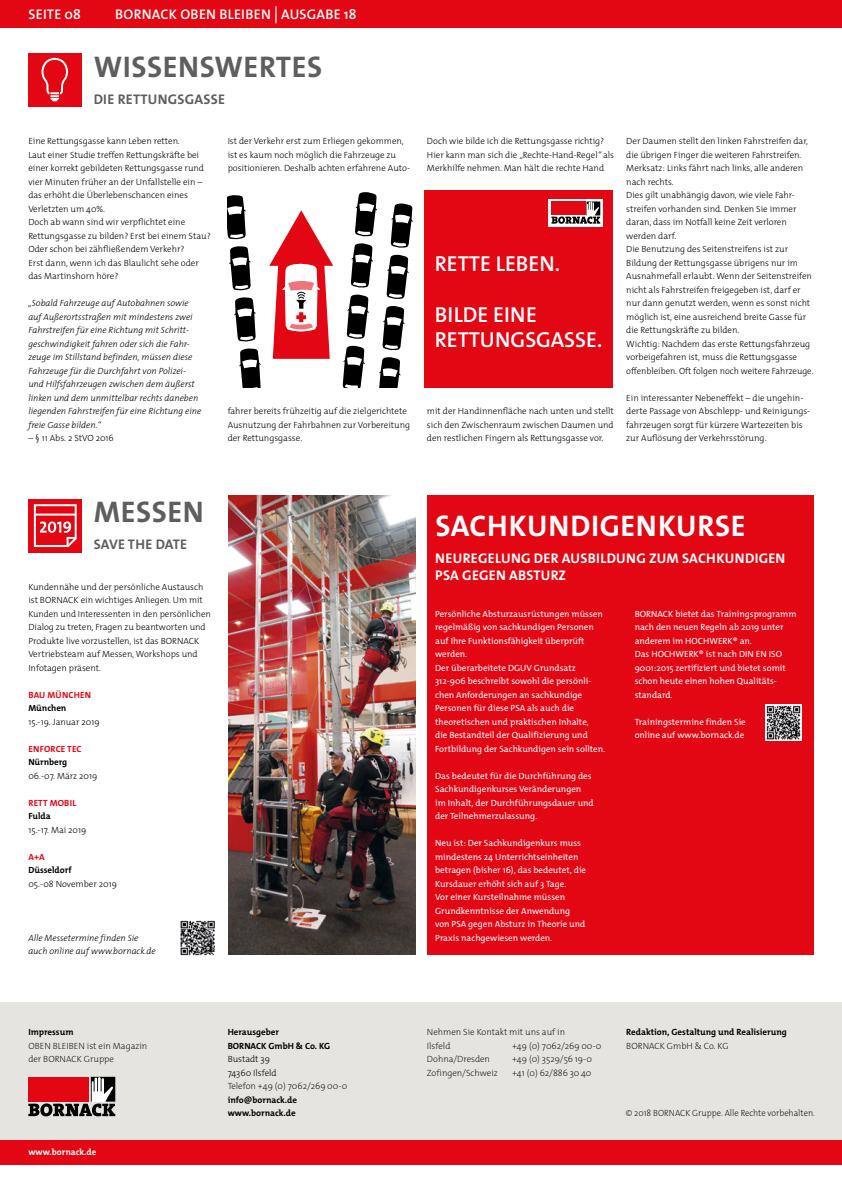
<style>
.page{position:relative;width:842px;height:1191px;background:#fff}
.page>*{position:absolute;margin:0;border:0;box-sizing:border-box;transform-origin:0 0}
.t1{font:700 30px "The Mix E2 s";letter-spacing:.02em;color:#5f5e5e}
.t2{font:700 30px "The Mix E2 s";letter-spacing:.02em;color:#fff}
.t3{font:600 21.8px/25.1px "The Mix E2 s";color:#fff}
.t4{font:700 14px/16.8px "The Mix E2 s";letter-spacing:.02em;color:#fff}
.t5{font:600 14px "The Mix E2 s";letter-spacing:.02em;color:#fff}
.t6{font:700 14px "The Mix E2 s";letter-spacing:.02em;color:#5f5e5e}
.t7{font:300 9px/13.5px "The Mix E2 s";color:#000}
.t8{font:9px/13.5px "The Mix E2 s";color:#fff}
.t9{font:italic 300 9px/13.5px "The Mix E2 s";color:#000}
.t10{font:200 9px/13.5px "The Mix E2 s";color:#000}
.t11{font:700 9px/13.5px "The Mix E2 s";color:#000}
.t12{font:200 9px "The Mix E2 s";color:#000;scale:.96 1}
.t13{font:700 9px "The Mix E2 s";letter-spacing:.02em;color:#e30613}
.t14{font:700 9px "The Mix E2 s";color:#fff}
.s1{font-style:italic}
</style>
<div class="page">
<div style="left:0;top:1002px;width:842px;height:144px;background:#e5e4e1"></div>
<div style="left:0;top:0;width:842px;height:28px;background:#e30613"></div>
<svg style="left:28px;top:1076px;width:87px;height:40px;background:#a34247"></svg>
<div style="left:0;top:1140px;width:842px;height:24px;background:#e30613"></div>
<div style="left:28px;top:53px;width:54px;height:54px;background:#e30613"></div>
<svg style="left:42px;top:57px;width:25px;height:45px"></svg>
<img style="left:228px;top:495px;width:187px;height:459px">
<div style="left:28px;top:499px;width:54px;height:53px;background:#e30613"></div>
<svg style="left:33px;top:504px;width:44px;height:44px"></svg>
<svg style="left:227px;top:195px;width:34px;height:192px"></svg>
<svg style="left:343px;top:192px;width:70px;height:195px"></svg>
<div style="left:424px;top:190px;width:189px;height:197px;background:#e30613"></div>
<div style="left:549px;top:199px;width:54px;height:27px;background:#fff"></div>
<svg style="left:551px;top:201px;width:49px;height:23px"></svg>
<svg style="left:269px;top:210px;width:64px;height:149px"></svg>
<img style="left:180px;top:920px;width:35px;height:35px">
<div style="left:427px;top:495px;width:387px;height:460px;background:#e30613"></div>
<img style="left:765px;top:704px;width:36px;height:36px">
<h3 class="t5" style="left:28px;top:5px;width:54px">SEITE 08</h3>
<h3 class="t5" style="left:115px;top:5px;width:243px">BORNACK OBEN BLEIBEN│AUSGABE 18</h3>
<h1 class="t1" style="left:94px;top:47px;width:230px">WISSENSWERTES</h1>
<h3 class="t6" style="left:94px;top:90px;width:133px">DIE RETTUNGSGASSE</h3>
<p class="t7" style="left:28px;top:134px;width:184px">Eine Rettungsgasse kann Leben retten.<br>Laut einer Studie treffen Rettungskräfte bei einer korrekt gebildeten Rettungsgasse rund vier Minuten früher an der Unfallstelle ein – das erhöht die Überlebenschancen eines Verletzten um 40%.<br>Doch ab wann sind wir verpflichtet eine Rettungsgasse zu bilden? Erst bei einem Stau?<br>Oder schon bei zähfließendem Verkehr?<br>Erst dann, wenn ich das Blaulicht sehe oder das Martinshorn höre?</p>
<p class="t9" style="left:28px;top:296px;width:174px">„Sobald Fahrzeuge auf Autobahnen sowie auf Außerortsstraßen mit mindestens zwei Fahrstreifen für eine Richtung mit Schritt&shy;geschwindigkeit fahren oder sich die Fahr&shy;zeuge im Stillstand befinden, müssen diese Fahrzeuge für die Durchfahrt von Polizei&shy;und Hilfsfahrzeugen zwischen dem äußerst linken und dem unmittelbar rechts daneben liegenden Fahrstreifen für eine Richtung eine freie Gasse bilden.“</p>
<p class="t7" style="left:28px;top:431px;width:87px">– § 11 Abs. 2 StVO 2016</p>
<p class="t7" style="left:228px;top:134px;width:184px">Ist der Verkehr erst zum Erliegen gekommen, ist es kaum noch möglich die Fahrzeuge zu positionieren. Deshalb achten erfahrene Auto-</p>
<p class="t7" style="left:228px;top:404px;width:184px">fahrer bereits frühzeitig auf die zielgerichtete<br>Ausnutzung der Fahrbahnen zur Vorbereitung der Rettungsgasse.</p>
<p class="t7" style="left:427px;top:134px;width:189px">Doch wie bilde ich die Rettungsgasse richtig?<br>Hier kann man sich die „Rechte-Hand-Regel<span class="s1">“</span> als<br>Merkhilfe nehmen. Man hält die rechte Hand</p>
<h2 class="t3" style="left:435px;top:252px;width:127px">RETTE LEBEN.</h2>
<h2 class="t3" style="left:435px;top:302px;width:169px">BILDE EINE<br>RETTUNGSGASSE.</h2>
<p class="t7" style="left:427px;top:404px;width:188px;text-align:justify">mit der Handinnenfläche nach unten und stellt sich den Zwischenraum zwischen Daumen und den restlichen Fingern als Rettungsgasse vor.</p>
<p class="t7" style="left:626px;top:134px;width:189px">Der Daumen stellt den linken Fahrstreifen dar, die übrigen Finger die weiteren Fahrstreifen.<br>Merksatz: Links fährt nach links, alle anderen nach rechts.<br>Dies gilt unabhängig davon, wie viele Fahr&shy;streifen vorhanden sind. Denken Sie immer daran, dass im Notfall keine Zeit verloren werden darf.<br>Die Benutzung des Seitenstreifens ist zur Bildung der Rettungsgasse übrigens nur im Ausnahmefall erlaubt. Wenn der Seitenstreifen nicht als Fahrstreifen freigegeben ist, darf er nur dann genutzt werden, wenn es sonst nicht möglich ist, eine ausreichend breite Gasse für die Rettungskräfte zu bilden.<br>Wichtig: Nachdem das erste Rettungsfahrzeug vorbeigefahren ist, muss die Rettungsgasse offenbleiben. Oft folgen noch weitere Fahrzeuge.</p>
<p class="t7" style="left:626px;top:391px;width:185px">Ein interessanter Nebeneffekt – die ungehin&shy;derte Passage von Abschlepp- und Reinigungs&shy;fahrzeugen sorgt für kürzere Wartezeiten bis zur Auflösung der Verkehrsstörung.</p>
<h1 class="t1" style="left:94px;top:493px;width:111px">MESSEN</h1>
<h3 class="t6" style="left:94px;top:535px;width:95px">SAVE THE DATE</h3>
<p class="t7" style="left:28px;top:580px;width:184px">Kundennähe und der persönliche Austausch ist BORNACK ein wichtiges Anliegen. Um mit Kunden und Interessenten in den persönlichen Dialog zu treten, Fragen zu beantworten und Produkte live vorzustellen, ist das BORNACK Vertriebsteam auf Messen, Workshops und Infotagen präsent.</p>
<p class="t13" style="left:28px;top:689px;width:64px">BAU MÜNCHEN</p>
<p class="t11" style="left:28px;top:701px;width:40px">München</p>
<p class="t7" style="left:28px;top:715px;width:73px">15.-19. Januar 2019</p>
<p class="t13" style="left:28px;top:743px;width:55px">ENFORCE TEC</p>
<p class="t11" style="left:28px;top:755px;width:40px">Nürnberg</p>
<p class="t7" style="left:28px;top:769px;width:71px">06.-07. März 2019</p>
<p class="t13" style="left:28px;top:797px;width:49px">RETT MOBIL</p>
<p class="t11" style="left:28px;top:809px;width:24px">Fulda</p>
<p class="t7" style="left:28px;top:823px;width:60px">15.-17. Mai 2019</p>
<p class="t13" style="left:28px;top:851px;width:18px">A+A</p>
<p class="t11" style="left:28px;top:863px;width:45px">Düsseldorf</p>
<p class="t7" style="left:28px;top:877px;width:90px">05.-08 November 2019</p>
<p class="t9" style="left:28px;top:931px;width:129px">Alle Messetermine finden Sie auch online auf www.bornack.de</p>
<h1 class="t2" style="left:435px;top:506px;width:312px">SACHKUNDIGENKURSE</h1>
<h3 class="t4" style="left:435px;top:549px;width:352px">NEUREGELUNG DER AUSBILDUNG ZUM SACHKUNDIGEN<br>PSA GEGEN ABSTURZ</h3>
<p class="t8" style="left:435px;top:607px;width:171px">Persönliche Absturzausrüstungen müssen regelmäßig von sachkundigen Personen auf Ihre Funktionsfähigkeit überprüft werden.<br>Der überarbeitete DGUV Grundsatz 312-906 beschreibt sowohl die persönli&shy;chen Anforderungen an sachkundige Personen für diese PSA als auch die theoretischen und praktischen Inhalte,<br>die Bestandteil der Qualifizierung und Fortbildung der Sachkundigen sein sollten.</p>
<p class="t8" style="left:435px;top:769px;width:160px">Das bedeutet für die Durchführung des Sachkundigenkurses Veränderungen im Inhalt, der Durchführungsdauer und der Teilnehmerzulassung.</p>
<p class="t8" style="left:435px;top:836px;width:152px">Neu ist: Der Sachkundigenkurs muss mindestens 24 Unterrichtseinheiten betragen (bisher 16), das bedeutet, die Kursdauer erhöht sich auf 3 Tage.<br>Vor einer Kursteilnahme müssen Grundkenntnisse der Anwendung von PSA gegen Absturz in Theorie und Praxis nachgewiesen werden.</p>
<p class="t8" style="left:635px;top:607px;width:163px">BORNACK bietet das Trainingsprogramm nach den neuen Regeln ab 2019 unter anderem im HOCHWERK® an.<br>Das HOCHWERK® ist nach DIN EN ISO<br>9001:2015 zertifiziert und bietet somit schon heute einen hohen Qualitäts&shy;standard.</p>
<p class="t8" style="left:635px;top:715px;width:113px">Trainingstermine finden Sie online auf www.bornack.de</p>
<p class="t11" style="left:28px;top:1025px;width:47px">Impressum</p>
<p class="t10" style="left:28px;top:1039px;width:120px">OBEN BLEIBEN ist ein Magazin der BORNACK Gruppe</p>
<p class="t14" style="left:28px;top:1146px;width:70px">www.bornack.de</p>
<p class="t11" style="left:228px;top:1025px;width:104px">Herausgeber<br>BORNACK GmbH &amp; Co. KG</p>
<p class="t7" style="left:228px;top:1052px;width:51px">Bustadt 39<br>74360 Ilsfeld</p>
<p class="t10" style="left:228px;top:1079px;width:121px">Telefon +49 (0) 7062/269 00-0</p>
<p class="t11" style="left:228px;top:1093px;width:71px">info@bornack.de www.bornack.de</p>
<p class="t10" style="left:427px;top:1025px;width:140px">Nehmen Sie Kontakt mit uns auf in<br>Ilsfeld</p>
<p class="t10" style="left:512px;top:1039px;width:91px">+49 (0) 7062/269 00-0</p>
<p class="t10" style="left:427px;top:1052px;width:65px">Dohna/Dresden</p>
<p class="t10" style="left:512px;top:1052px;width:81px">+49 (0) 3529/56 19-0</p>
<p class="t10" style="left:427px;top:1066px;width:72px">Zofingen/Schweiz</p>
<p class="t10" style="left:512px;top:1066px;width:81px">+41 (0) 62/886 30 40</p>
<p class="t11" style="left:626px;top:1025px;width:162px">Redaktion, Gestaltung und Realisierung</p>
<p class="t10" style="left:626px;top:1039px;width:104px">BORNACK GmbH &amp; Co. KG</p>
<p class="t12" style="left:626px;top:1106px;width:198px">© 2018 BORNACK Gruppe. Alle Rechte vorbehalten.</p>
</div>
